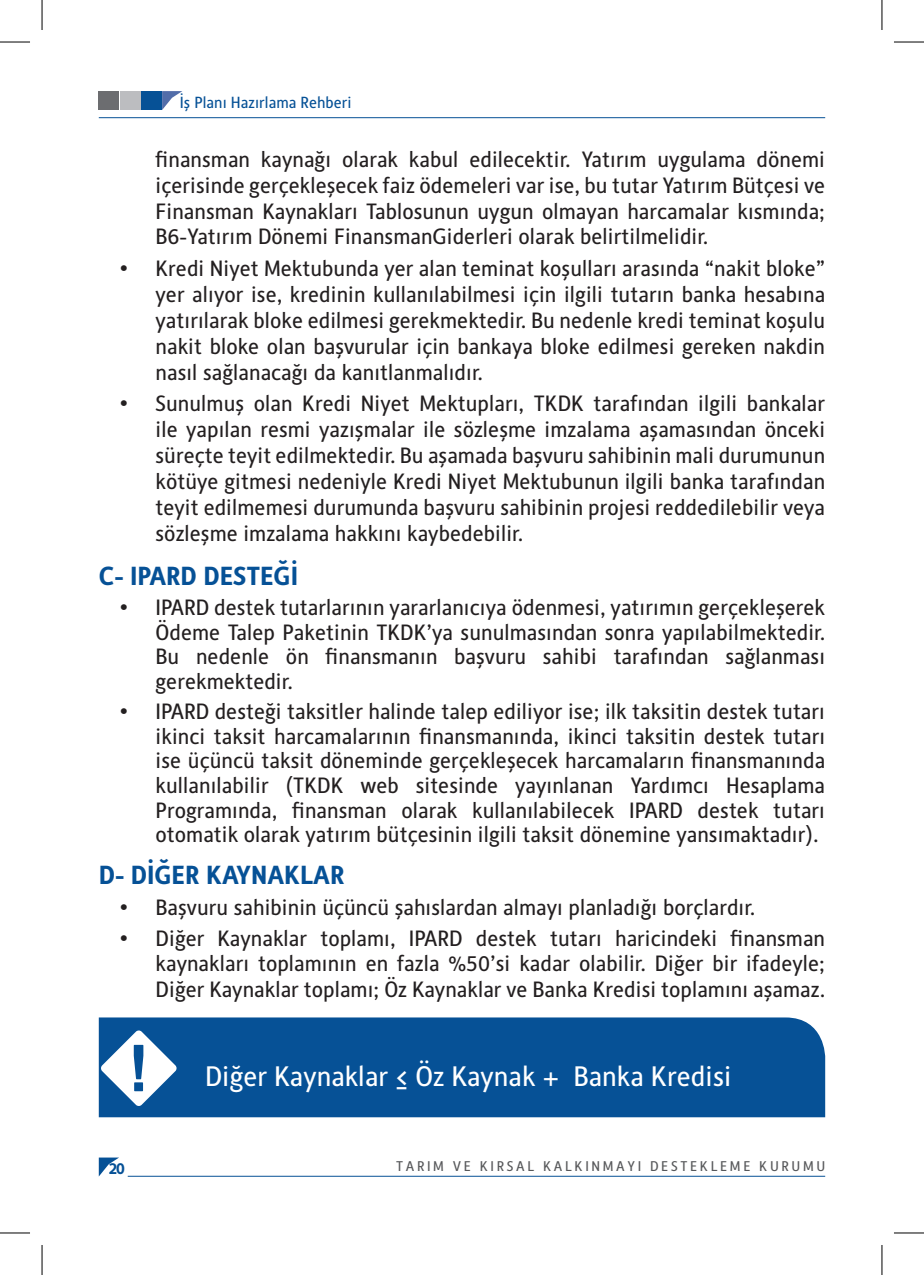
<style>
.page{position:relative;width:924px;height:1275px;background:#fff}
.page>*{position:absolute;margin:0;border:0;box-sizing:border-box;transform-origin:0 0}
.t1{font:28px "Alber";color:#fff}
.t2{font:700 26px "Alber";color:#065196}
.t3{font:22px/25.8px "Alber";color:#231f20;text-align:justify}
.t4{font:16px "Alber";color:#065196}
.t5{font:700 16px "Alber";color:#065196}
.t6{font:14px "Alber";color:#57585a}
.s1{font-size:32px}
</style>
<div class="page">
<div style="left:99px;top:91px;width:20px;height:19px;background:#6c6d70"></div>
<div style="left:120px;top:91px;width:20px;height:19px;background:#bcbdc0"></div>
<div style="left:141px;top:91px;width:20px;height:19px;background:#065196"></div>
<svg style="left:162px;top:91px;width:20px;height:19px"></svg>
<hr style="left:99px;top:117px;width:725px;height:1px;background:#065196">
<hr style="left:128px;top:1176px;width:696px;height:1px;background:#065196">
<svg style="left:99px;top:1157px;width:20px;height:19px"></svg>
<div style="left:99px;top:1017px;width:725px;height:100px;background:#065196"></div>
<svg style="left:100px;top:1030px;width:77px;height:76px"></svg>
<hr style="left:0;top:42px;width:30px;height:1px;background:#000">
<hr style="left:893px;top:42px;width:30px;height:1px;background:#000">
<hr style="left:0;top:1232px;width:30px;height:1px;background:#000">
<hr style="left:893px;top:1232px;width:30px;height:1px;background:#000">
<hr style="left:42px;top:0;width:1px;height:30px;background:#000">
<hr style="left:42px;top:1245px;width:1px;height:30px;background:#000">
<hr style="left:881px;top:0;width:1px;height:30px;background:#000">
<hr style="left:881px;top:1245px;width:1px;height:30px;background:#000">
<p class="t4" style="left:180px;top:92px;width:173px">İş Planı Hazırlama Rehberi</p>
<p class="t3" style="left:155px;top:146px;width:671px">finansman kaynağı olarak kabul edilecektir. Yatırım uygulama dönemi içerisinde gerçekleşecek faiz ödemeleri var ise, bu tutar Yatırım Bütçesi ve Finansman Kaynakları Tablosunun uygun olmayan harcamalar kısmında; B6-Yatırım Dönemi FinansmanGiderleri olarak belirtilmelidir.</p>
<p class="t3" style="left:155px;top:255px;width:671px;text-indent:-36px">• Kredi Niyet Mektubunda yer alan teminat koşulları arasında “nakit bloke” yer alıyor ise, kredinin kullanılabilmesi için ilgili tutarın banka hesabına yatırılarak bloke edilmesi gerekmektedir. Bu nedenle kredi teminat koşulu nakit bloke olan başvurular için bankaya bloke edilmesi gereken nakdin nasıl sağlanacağı da kanıtlanmalıdır.</p>
<p class="t3" style="left:155px;top:390px;width:671px;text-indent:-36px">• Sunulmuş olan Kredi Niyet Mektupları, TKDK tarafından ilgili bankalar ile yapılan resmi yazışmalar ile sözleşme imzalama aşamasından önceki süreçte teyit edilmektedir. Bu aşamada başvuru sahibinin mali durumunun kötüye gitmesi nedeniyle Kredi Niyet Mektubunun ilgili banka tarafından teyit edilmemesi durumunda başvuru sahibinin projesi reddedilebilir veya sözleşme imzalama hakkını kaybedebilir.</p>
<p class="t2" style="left:99px;top:559px;width:201px">C- IPARD DESTEĞİ</p>
<p class="t3" style="left:155px;top:594px;width:671px;line-height:24.6px;text-indent:-36px">• IPARD destek tutarlarının yararlanıcıya ödenmesi, yatırımın gerçekleşerek Ödeme Talep Paketinin TKDK’ya sunulmasından sonra yapılabilmektedir.<br>Bu nedenle ön finansmanın başvuru sahibi tarafından sağlanması gerekmektedir.</p>
<p class="t3" style="left:155px;top:699px;width:671px;line-height:24.6px;text-indent:-36px">• IPARD desteği taksitler halinde talep ediliyor ise; ilk taksitin destek tutarı ikinci taksit harcamalarının finansmanında, ikinci taksitin destek tutarı ise üçüncü taksit döneminde gerçekleşecek harcamaların finansmanında kullanılabilir (TKDK web sitesinde yayınlanan Yardımcı Hesaplama Programında, finansman olarak kullanılabilecek IPARD destek tutarı otomatik olarak yatırım bütçesinin ilgili taksit dönemine yansımaktadır).</p>
<p class="t2" style="left:99px;top:858px;width:247px">D- DİĞER KAYNAKLAR</p>
<p class="t3" style="left:120px;top:894px;width:636px">• Başvuru sahibinin üçüncü şahıslardan almayı planladığı borçlardır.</p>
<p class="t3" style="left:155px;top:925px;width:670px;line-height:25.2px;text-indent:-36px">• Diğer Kaynaklar toplamı, IPARD destek tutarı haricindeki finansman kaynakları toplamının en fazla %50’si kadar olabilir. Diğer bir ifadeyle; Diğer Kaynaklar toplamı; Öz Kaynaklar ve Banka Kredisi toplamını aşamaz.</p>
<p class="t1" style="left:205px;top:1059px;width:528px">Diğer Kaynaklar <span class="s1">≤</span> Öz Kaynak + Banka Kredisi</p>
<p class="t5" style="left:109px;top:1158px;width:17px">20</p>
<p class="t6" style="left:396px;top:1158px;width:430px">T A R I M V E K I R S A L K A L K I N M A Y I D E S T E K L E M E K U R U M U</p>
</div>
